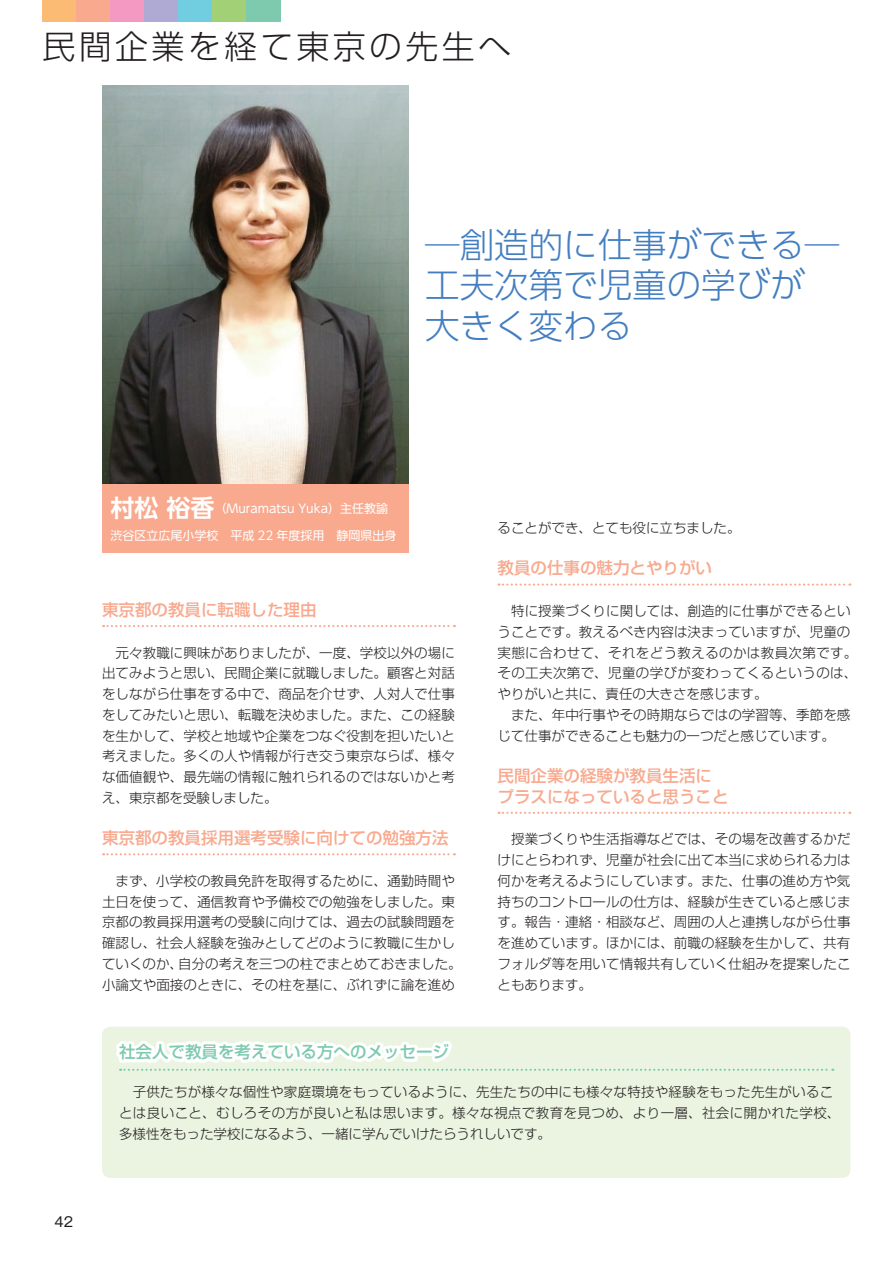
<style>
.page{position:relative;width:893px;height:1263px;background:#fff}
.page>*{position:absolute;margin:0;border:0;box-sizing:border-box;transform-origin:0 0}
.t1{font:300 34.5px/40.5px "UD Shin Go Pro";color:#437ec1}
.t2{font:300 33px "UD Shin Go Pro";letter-spacing:.1em;color:#231f20}
.t3{font:500 16.5px/20.7px "Shin Go Pro";color:#f8a98e}
.t4{font:500 16.5px "Shin Go Pro";color:#7dcaae}
.t5{font:300 13.5px/20.7px "Shin Go Pro";letter-spacing:.005em;color:#231f20}
.t6{font:13.5px "Gothic MB101 Pro";color:#231f20}
.t7{font:12px "UD Shin Go Pro";color:#fff}
.s1{font-family:"UD Shin Go Pro De";font-weight:700;font-size:24px}
</style>
<div class="page">
<svg style="left:103px;top:625px;width:352px;height:2px"></svg>
<svg style="left:103px;top:853px;width:352px;height:2px"></svg>
<svg style="left:499px;top:583px;width:351px;height:3px"></svg>
<svg style="left:499px;top:812px;width:351px;height:2px"></svg>
<div style="left:102px;top:1027px;width:748px;height:151px;background:#eaf4e0;border-radius:9px"></div>
<svg style="left:116px;top:1041px;width:717px;height:30px"></svg>
<img style="left:102px;top:85px;width:306px;height:400px">
<div style="left:43px;top:0;width:34px;height:21px;background:#fcbb74"></div>
<div style="left:77px;top:0;width:34px;height:21px;background:#f8a98e"></div>
<div style="left:111px;top:0;width:34px;height:21px;background:#f499c2"></div>
<div style="left:145px;top:0;width:34px;height:21px;background:#afaad3"></div>
<div style="left:179px;top:0;width:34px;height:21px;background:#71cee1"></div>
<div style="left:213px;top:0;width:34px;height:21px;background:#a1d076"></div>
<div style="left:247px;top:0;width:34px;height:21px;background:#7dcaae"></div>
<div style="left:102px;top:485px;width:306px;height:68px;background:#f8a98e"></div>
<h2 class="t2" style="left:43px;top:20px;width:470px">民間企業を経て東京の先生へ</h2>
<h1 class="t1" style="left:425px;top:223px;width:415px">─創造的に仕事ができる─工夫次第で児童の学びが大きく変わる</h1>
<p class="t7" style="left:111px;top:499px;width:279px"><span class="s1">村松 裕香</span>（Muramatsu Yuka）主任教諭</p>
<p class="t7" style="left:111px;top:526px;width:287px">渋谷区立広尾小学校　平成 22 年度採用　静岡県出身</p>
<p class="t3" style="left:102px;top:597px;width:216px">東京都の教員に転職した理由</p>
<p class="t5" style="left:102px;top:640px;width:354px;text-align:justify">　元々教職に興味がありましたが、一度、学校以外の場に出てみようと思い、民間企業に就職しました。顧客と対話をしながら仕事をする中で、商品を介せず、人対人で仕事をしてみたいと思い、転職を決めました。また、この経験を生かして、学校と地域や企業をつなぐ役割を担いたいと考えました。多くの人や情報が行き交う東京ならば、様々な価値観や、最先端の情報に触れられるのではないかと考え、東京都を受験しました。</p>
<p class="t3" style="left:102px;top:825px;width:348px">東京都の教員採用選考受験に向けての勉強方法</p>
<p class="t5" style="left:102px;top:869px;width:361px">　まず、小学校の教員免許を取得するために、通勤時間や土日を使って、通信教育や予備校での勉強をしました。東京都の教員採用選考の受験に向けては、過去の試験問題を確認し、社会人経験を強みとしてどのように教職に生かしていくのか、自分の考えを三つの柱でまとめておきました。小論文や面接のときに、その柱を基に、ぶれずに論を進め</p>
<p class="t5" style="left:497px;top:516px;width:244px">ることができ、とても役に立ちました。</p>
<p class="t3" style="left:497px;top:556px;width:216px">教員の仕事の魅力とやりがい</p>
<p class="t5" style="left:497px;top:599px;width:361px">　特に授業づくりに関しては、創造的に仕事ができるということです。教えるべき内容は決まっていますが、児童の実態に合わせて、それをどう教えるのかは教員次第です。その工夫次第で、児童の学びが変わってくるというのは、やりがいと共に、責任の大きさを感じます。<br>　また、年中行事やその時期ならではの学習等、季節を感じて仕事ができることも魅力の一つだと感じています。</p>
<p class="t3" style="left:497px;top:763px;width:232px">民間企業の経験が教員生活にプラスになっていると思うこと</p>
<p class="t5" style="left:497px;top:827px;width:355px;text-align:justify">　授業づくりや生活指導などでは、その場を改善するかだけにとらわれず、児童が社会に出て本当に求められる力は何かを考えるようにしています。また、仕事の進め方や気持ちのコントロールの仕方は、経験が生きていると感じます。報告・連絡・相談など、周囲の人と連携しながら仕事を進めています。ほかには、前職の経験を生かして、共有フォルダ等を用いて情報共有していく仕組みを提案したこともあります。</p>
<p class="t6" style="left:55px;top:1211px;width:20px">42</p>
<p class="t4" style="left:119px;top:1038px;width:332px">社会人で教員を考えている方へのメッセージ</p>
<p class="t5" style="left:119px;top:1080px;width:723px">　子供たちが様々な個性や家庭環境をもっているように、先生たちの中にも様々な特技や経験をもった先生がいることは良いこと、むしろその方が良いと私は思います。様々な視点で教育を見つめ、より一層、社会に開かれた学校、多様性をもった学校になるよう、一緒に学んでいけたらうれしいです。</p>
</div>
